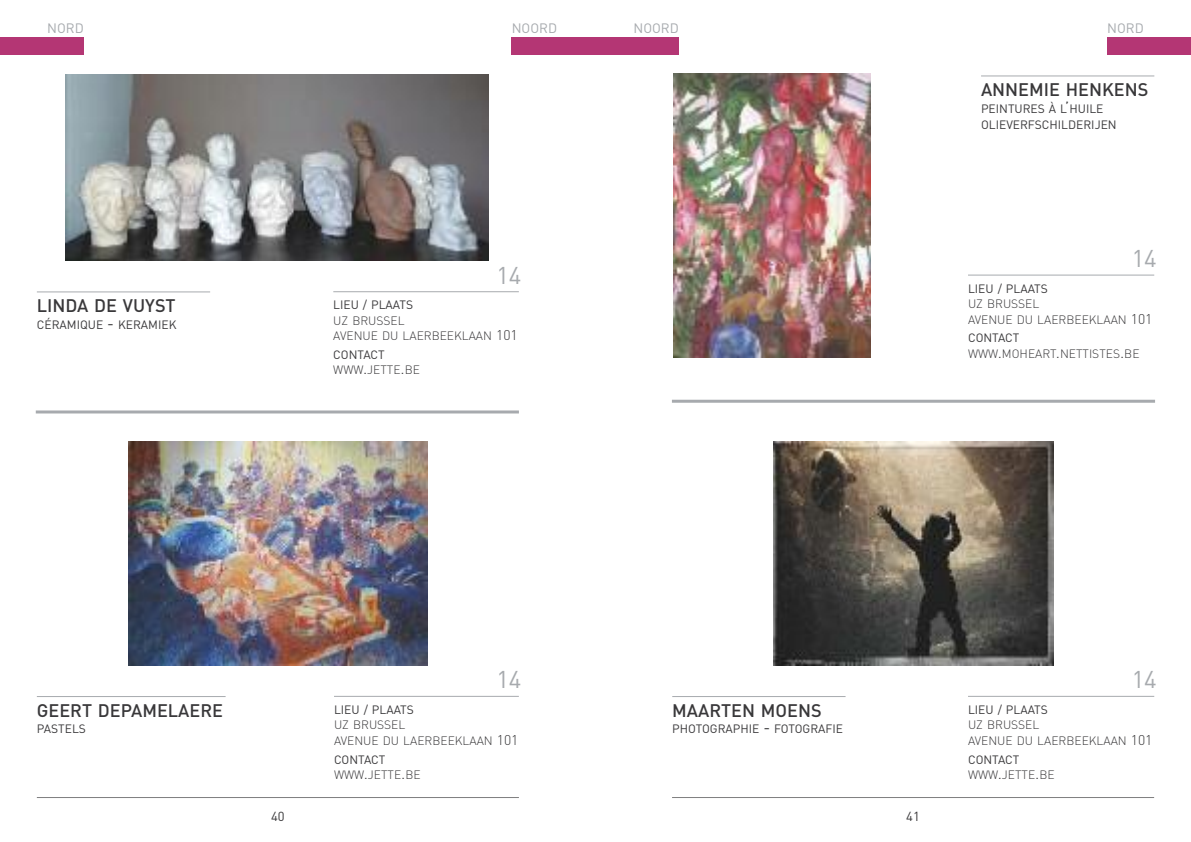
<style>
.page{position:relative;width:1191px;height:842px;background:#fff}
.page>*{position:absolute;margin:0;border:0;box-sizing:border-box;transform-origin:0 0}
.t1{font:24px "DIN";color:#a7aaae}
.t2{font:500 18px "DIN";color:#39383a}
.t3{font:13.6px "DIN";color:#a7aaae}
.t4{font:13px "DIN";color:#39383a}
.t5{font:300 12px/15.6px "DIN";color:#39383a}
.t6{font:12px/16.4px "DIN";color:#39383a}
.s1{font-size:16px}
.s2{font-size:14px}
.s3{font-weight:400}
</style>
<div class="page">
<hr style="left:37px;top:797px;width:482px;height:1px;background:#7e7e7f">
<div style="left:0;top:37px;width:84px;height:17px;background:#b43674"></div>
<div style="left:511px;top:37px;width:84px;height:17px;background:#b43674"></div>
<div style="left:595px;top:37px;width:84px;height:17px;background:#b43674"></div>
<hr style="left:672px;top:400px;width:483px;height:3px;background:#a7aaae">
<hr style="left:672px;top:797px;width:482px;height:1px;background:#7e7e7f">
<div style="left:1107px;top:37px;width:84px;height:17px;background:#b43674"></div>
<img style="left:773px;top:441px;width:280px;height:224px">
<hr style="left:672px;top:696px;width:173px;height:1px;background:#a7aaae">
<hr style="left:968px;top:696px;width:186px;height:1px;background:#a7aaae">
<img style="left:673px;top:74px;width:197px;height:283px">
<hr style="left:981px;top:75px;width:173px;height:1px;background:#a7aaae">
<hr style="left:968px;top:275px;width:186px;height:1px;background:#a7aaae">
<hr style="left:36px;top:410px;width:483px;height:3px;background:#a7aaae">
<img style="left:66px;top:75px;width:423px;height:185px">
<hr style="left:37px;top:291px;width:173px;height:1px;background:#a7aaae">
<hr style="left:333px;top:291px;width:186px;height:1px;background:#a7aaae">
<img style="left:129px;top:441px;width:298px;height:224px">
<hr style="left:37px;top:696px;width:189px;height:1px;background:#a7aaae">
<hr style="left:334px;top:696px;width:185px;height:1px;background:#a7aaae">
<p class="t3" style="left:47px;top:23px;width:38px">NORD</p>
<p class="t3" style="left:512px;top:23px;width:47px">NOORD</p>
<h2 class="t2" style="left:37px;top:295px;width:140px">LINDA DE VUYST</h2>
<p class="t6" style="left:37px;top:317px;width:141px">CÉRAMIQUE <span class="s1">-</span> KERAMIEK</p>
<h1 class="t1" style="left:496px;top:267px;width:27px">14</h1>
<p class="t6" style="left:333px;top:298px;width:81px">LIEU / PLAATS</p>
<p class="t5" style="left:333px;top:313px;width:186px">UZ BRUSSEL<br>AVENUE DU LAERBEEKLAAN <span class="s2">101</span></p>
<p class="t5" style="left:333px;top:347px;width:88px"><span class="s3">CONTACT<br></span>WWW<span class="s1">.</span>JETTE<span class="s1">.</span>BE</p>
<p class="t3" style="left:633px;top:23px;width:47px">NOORD</p>
<p class="t3" style="left:1107px;top:23px;width:38px">NORD</p>
<h2 class="t2" style="left:981px;top:80px;width:169px">ANNEMIE HENKENS</h2>
<p class="t6" style="left:981px;top:102px;width:137px">PEINTURES À L<span class="s1">’</span>HUILE<br>OLIEVERFSCHILDERIJEN</p>
<h1 class="t1" style="left:1131px;top:250px;width:27px">14</h1>
<p class="t6" style="left:968px;top:281px;width:81px">LIEU / PLAATS</p>
<p class="t5" style="left:968px;top:296px;width:186px">UZ BRUSSEL<br>AVENUE DU LAERBEEKLAAN <span class="s2">101</span></p>
<p class="t5" style="left:968px;top:330px;width:173px"><span class="s3">CONTACT<br></span>WWW<span class="s1">.</span>MOHEART<span class="s1">.</span>NETTISTES<span class="s1">.</span>BE</p>
<h2 class="t2" style="left:37px;top:700px;width:188px">GEERT DEPAMELAERE</h2>
<p class="t6" style="left:37px;top:722px;width:51px">PASTELS</p>
<p class="t4" style="left:271px;top:812px;width:15px">40</p>
<h1 class="t1" style="left:496px;top:671px;width:27px">14</h1>
<p class="t6" style="left:334px;top:703px;width:81px">LIEU / PLAATS</p>
<p class="t5" style="left:334px;top:717px;width:186px">UZ BRUSSEL<br>AVENUE DU LAERBEEKLAAN <span class="s2">101</span></p>
<p class="t5" style="left:334px;top:751px;width:88px"><span class="s3">CONTACT<br></span>WWW<span class="s1">.</span>JETTE<span class="s1">.</span>BE</p>
<h2 class="t2" style="left:672px;top:700px;width:151px">MAARTEN MOENS</h2>
<p class="t6" style="left:672px;top:722px;width:172px">PHOTOGRAPHIE <span class="s1">-</span> FOTOGRAFIE</p>
<p class="t4" style="left:906px;top:812px;width:15px">41</p>
<h1 class="t1" style="left:1131px;top:671px;width:27px">14</h1>
<p class="t6" style="left:968px;top:703px;width:81px">LIEU / PLAATS</p>
<p class="t5" style="left:968px;top:717px;width:186px">UZ BRUSSEL<br>AVENUE DU LAERBEEKLAAN <span class="s2">101</span></p>
<p class="t5" style="left:968px;top:751px;width:88px"><span class="s3">CONTACT<br></span>WWW<span class="s1">.</span>JETTE<span class="s1">.</span>BE</p>
</div>
